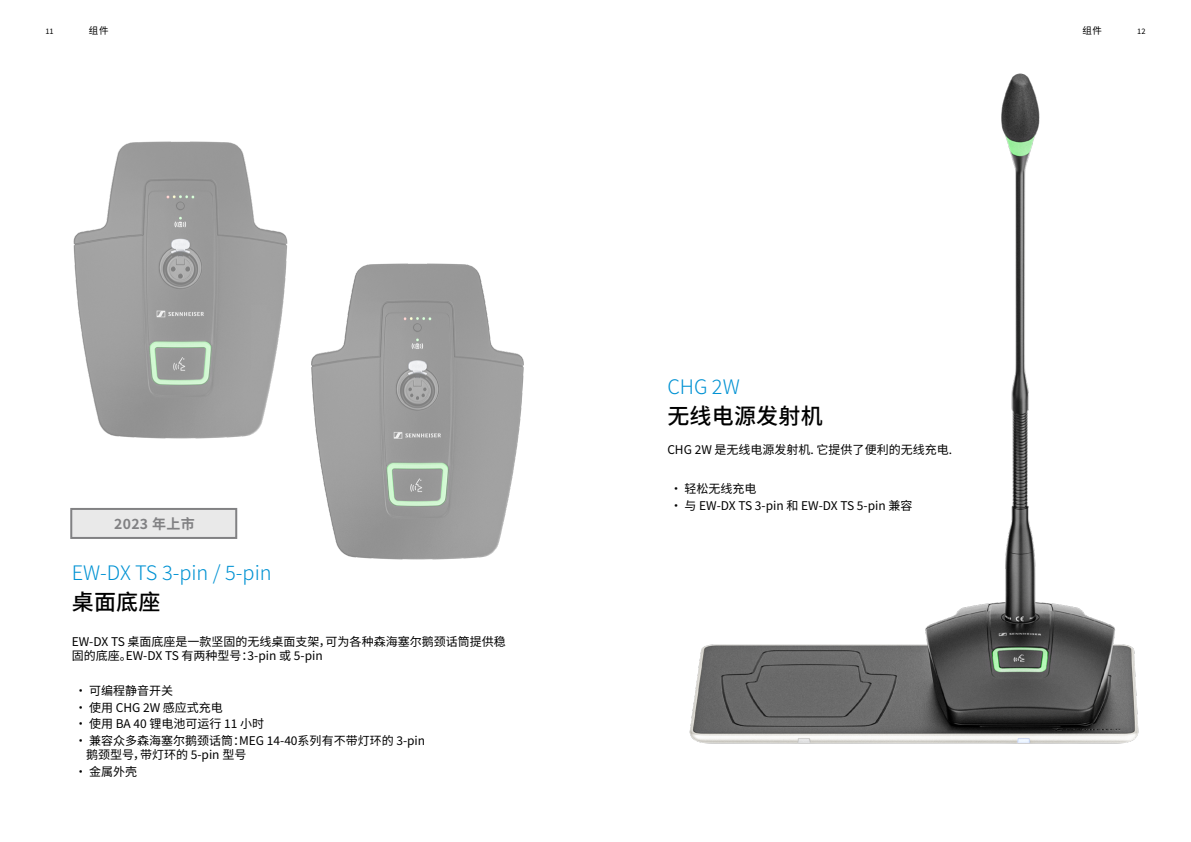
<style>
.page{position:relative;width:1191px;height:842px;background:#fff}
.page>*{position:absolute;margin:0;border:0;box-sizing:border-box;transform-origin:0 0}
.t1{font:500 22px "Source Han Sans CN";letter-spacing:.01em;color:#000}
.t2{font:300 20px "Source Han Sans CN";color:#0092d3}
.t3{font:700 14px "Source Han Sans CN";letter-spacing:.025em;color:#818183}
.t4{font:12px/14px "Source Han Sans CN";color:#000}
.t5{font:9.5px "Source Han Sans CN";color:#000}
.t6{font:7.5px "Source Han Sans CN";color:#000}
</style>
<div class="page">
<img style="left:689px;top:73px;width:450px;height:671px">
<img style="left:73px;top:141px;width:215px;height:298px">
<img style="left:311px;top:263px;width:213px;height:297px">
<div style="left:71px;top:509px;width:165px;height:29px;background:#e9e9e9"></div>
<div style="left:70px;top:508px;width:167px;height:31px;border:2px solid #818183"></div>
<p class="t5" style="left:89px;top:25px;width:21px">组件</p>
<p class="t5" style="left:1082px;top:25px;width:21px">组件</p>
<p class="t6" style="left:45px;top:27px;width:10px">11</p>
<p class="t6" style="left:1137px;top:27px;width:10px">12</p>
<h2 class="t2" style="left:667px;top:375px;width:74px">CHG 2W</h2>
<h1 class="t1" style="left:667px;top:403px;width:157px">无线电源发射机</h1>
<p class="t3" style="left:114px;top:516px;width:82px">2023 年上市</p>
<h2 class="t2" style="left:72px;top:561px;width:201px">EW-DX TS 3-pin / 5-pin</h2>
<h1 class="t1" style="left:72px;top:589px;width:90px">桌面底座</h1>
<p class="t4" style="left:72px;top:635px;width:435px">EW-DX TS 桌面底座是一款坚固的无线桌面支架，可为各种森海塞尔鹅颈话筒提供稳固的底座。EW-DX TS 有两种型号：3-pin 或 5-pin</p>
<p class="t4" style="left:75px;top:683px;width:100px">• 可编程静音开关</p>
<p class="t4" style="left:75px;top:700px;width:150px">• 使用 CHG 2W 感应式充电</p>
<p class="t4" style="left:75px;top:717px;width:191px">• 使用 BA 40 锂电池可运行 11 小时</p>
<p class="t4" style="left:86px;top:734px;width:341px;text-indent:-11px">• 兼容众多森海塞尔鹅颈话筒：MEG 14-40系列有不带灯环的 3-pin鹅颈型号，带灯环的 5-pin 型号</p>
<p class="t4" style="left:75px;top:765px;width:64px">• 金属外壳</p>
<p class="t4" style="left:667px;top:443px;width:286px">CHG 2W 是无线电源发射机. 它提供了便利的无线充电.</p>
<p class="t4" style="left:670px;top:482px;width:88px">• 轻松无线充电</p>
<p class="t4" style="left:670px;top:499px;width:244px">• 与 EW-DX TS 3-pin 和 EW-DX TS 5-pin 兼容</p>
</div>
